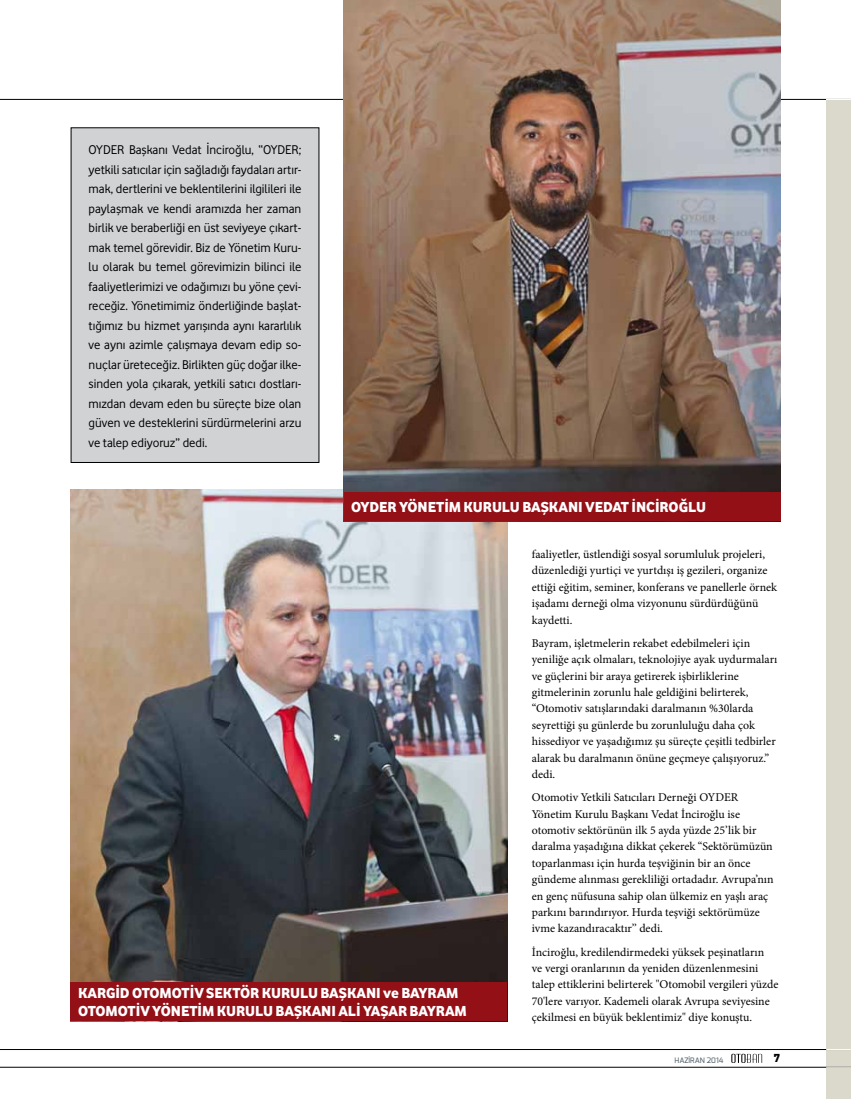
<style>
.page{position:relative;width:851px;height:1099px;background:#fff}
.page>*{position:absolute;margin:0;border:0;box-sizing:border-box;transform-origin:0 0}
.t1{font:15px/18px "Vodafone Ex B";color:#fff}
.t2{font:13.12px/19.5px "Vodafone Rg";color:#000;text-align:justify}
.t3{font:11.88px/16.4px "Minion Pro";color:#000}
.t4{font:900 11.25px "DIN";color:#000}
.t5{font:500 7.5px "Exo";color:#5a666e}
</style>
<div class="page">
<hr style="left:0;top:99px;width:850px;height:1px;background:#000">
<div style="left:826px;top:99px;width:24px;height:999px;background:#dad9cc"></div>
<hr style="left:0;top:1066px;width:850px;height:1px;background:#000">
<hr style="left:0;top:1049px;width:850px;height:1px;background:#000">
<svg style="left:731px;top:1053px;width:31px;height:9px"></svg>
<svg style="left:826px;top:1066px;width:24px;height:1px"></svg>
<svg style="left:826px;top:1049px;width:24px;height:1px"></svg>
<svg style="left:826px;top:99px;width:24px;height:1px"></svg>
<img style="left:71px;top:489px;width:436px;height:492px">
<div style="left:71px;top:981px;width:436px;height:39px;background:#941017"></div>
<img style="left:344px;top:0;width:436px;height:493px">
<div style="left:344px;top:493px;width:436px;height:28px;background:#941017"></div>
<div style="left:71px;top:128px;width:248px;height:334px;background:#d0d2d4"></div>
<p class="t2" style="left:89px;top:140px;width:214px">OYDER Başkanı Vedat İnciroğlu, “OYDER; yetkili satıcılar için sağladığı faydaları artır&shy;mak, dertlerini ve beklentilerini ilgilileri ile paylaşmak ve kendi aramızda her zaman birlik ve beraberliği en üst seviyeye çıkart&shy;mak temel görevidir. Biz de Yönetim Kuru&shy;lu olarak bu temel görevimizin bilinci ile faaliyetlerimizi ve odağımızı bu yöne çevi&shy;receğiz. Yönetimimiz önderliğinde başlat&shy;tığımız bu hizmet yarışında aynı kararlılık ve aynı azimle çalışmaya devam edip so&shy;nuçlar üreteceğiz. Birlikten güç doğar ilke&shy;sinden yola çıkarak, yetkili satıcı dostları&shy;mızdan devam eden bu süreçte bize olan güven ve desteklerini sürdürmelerini arzu ve talep ediyoruz” dedi.</p>
<p class="t1" style="left:351px;top:497px;width:356px">OYDER YÖNETİM KURULU BAŞKANI VEDAT İNCİROĞLU</p>
<p class="t3" style="left:531px;top:546px;width:247px">faaliyetler, üstlendiği sosyal sorumluluk projeleri, düzenlediği yurtiçi ve yurtdışı iş gezileri, organize ettiği eğitim, seminer, konferans ve panellerle örnek işadamı derneği olma vizyonunu sürdürdüğünü kaydetti.</p>
<p class="t3" style="left:531px;top:635px;width:247px">Bayram, işletmelerin rekabet edebilmeleri için yeniliğe açık olmaları, teknolojiye ayak uydurmaları ve güçlerini bir araya getirerek işbirliklerine gitmelerinin zorunlu hale geldiğini belirterek, “Otomotiv satışlarındaki daralmanın %30larda seyrettiği şu günlerde bu zorunluluğu daha çok hissediyor ve yaşadığımız şu süreçte çeşitli tedbirler alarak bu daralmanın önüne geçmeye çalışıyoruz.” dedi.</p>
<p class="t3" style="left:531px;top:789px;width:243px">Otomotiv Yetkili Satıcıları Derneği OYDER Yönetim Kurulu Başkanı Vedat İnciroğlu ise otomotiv sektörünün ilk 5 ayda yüzde 25’lik bir daralma yaşadığına dikkat çekerek “Sektörümüzün toparlanması için hurda teşviğinin bir an önce gündeme alınması gerekliliği ortadadır. Avrupa’nın en genç nüfusuna sahip olan ülkemiz en yaşlı araç parkını barındırıyor. Hurda teşviği sektörümüze ivme kazandıracaktır’’ dedi.</p>
<p class="t3" style="left:531px;top:943px;width:248px">İnciroğlu, kredilendirmedeki yüksek peşinatların<br>ve vergi oranlarının da yeniden düzenlenmesini talep ettiklerini belirterek "Otomobil vergileri yüzde 70'lere varıyor. Kademeli olarak Avrupa seviyesine çekilmesi en büyük beklentimiz" diye konuştu.</p>
<p class="t1" style="left:78px;top:982px;width:390px">KARGİD OTOMOTİV SEKTÖR KURULU BAŞKANI ve BAYRAM<br>OTOMOTİV YÖNETİM KURULU BAŞKANI ALİ YAŞAR BAYRAM</p>
<p class="t5" style="left:674px;top:1055px;width:50px">HAZİRAN 2014</p>
<p class="t4" style="left:773px;top:1050px;width:8px">7</p>
</div>
